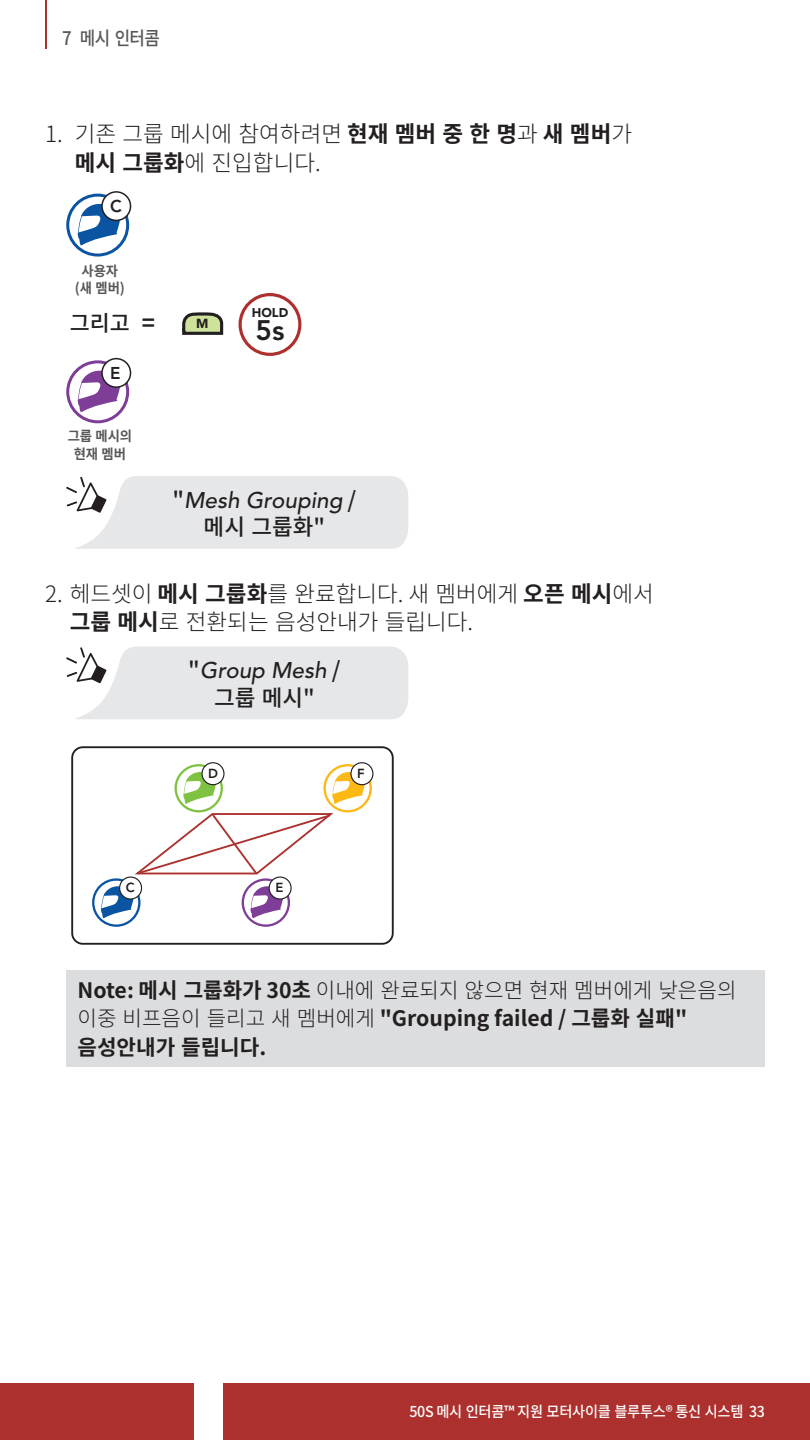
<style>
.page{position:relative;width:810px;height:1440px;background:#fff}
.page>*{position:absolute;margin:0;border:0;box-sizing:border-box;transform-origin:0 0}
.t1{font:800 28px "Avenir LT Std";color:#231f20}
.t2{font:300 22.5px/28.8px "Noto Sans CJ Kkr";color:#231f20}
.voice{font:italic 500 22.5px/27.5px "Avenir LT Std";color:#231f20;text-align:center}
.t3{font:700 22.5px "Noto Sans CJ Kkr";color:#231f20}
.t4{font:500 21.75px "Noto Sans CJ Kkr";color:#231f20}
.NOTE{font:700 21.25px/28.8px "Noto Sans CJ Kkr";color:#231f20}
.t5{font:500 18.75px "Noto Sans CJ Kkr";color:#57585a;scale:.9 1}
.t6{font:800 17px "Avenir LT Std";color:#231f20}
.t7{font:500 15px "Noto Sans CJ Kkr";letter-spacing:-.02em;color:#fff;scale:.95 1}
.Icon_Text{font:700 13.75px/17.5px "Noto Sans CJ Kkr";letter-spacing:-.01em;color:#57585a;text-align:center}
.t8{font:800 13.12px "Avenir LT Std";color:#231f20}
.t9{font:900 13px "Avenir LT Std";color:#231f20}
.t10{font:900 12.62px "Avenir LT Std";color:#231f20}
.s1{font-weight:700}
.s2{font-family:"Noto Sans CJ Kkr";font-style:normal}
.s3{font-weight:300}
</style>
<div class="page">
<div style="left:0;top:1383px;width:194px;height:57px;background:#ac312e"></div>
<div style="left:223px;top:1383px;width:587px;height:57px;background:#ac312e"></div>
<hr style="left:45px;top:0;width:1px;height:49px;background:#ac312e">
<svg style="left:66px;top:191px;width:65px;height:66px"></svg>
<svg style="left:182px;top:312px;width:41px;height:23px"></svg>
<svg style="left:239px;top:293px;width:62px;height:63px"></svg>
<svg style="left:66px;top:358px;width:65px;height:65px"></svg>
<svg style="left:66px;top:476px;width:342px;height:73px;background:#e6e7e9"></svg>
<svg style="left:66px;top:647px;width:342px;height:72px;background:#e6e7e9"></svg>
<div style="left:71px;top:746px;width:323px;height:199px;border:2px solid #231f20;border-radius:11px"></div>
<svg style="left:92px;top:762px;width:281px;height:165px"></svg>
<div style="left:66px;top:970px;width:699px;height:96px;background:#dcdddf"></div>
<p class="t5" style="left:62px;top:28px;width:110px">7 메시 인터콤</p>
<p class="t2" style="left:75px;top:120px;width:559px;text-indent:-30px">1. 기존 그룹 메시에 참여하려면 <span class="s1">현재 멤버 중 한 명</span>과 <span class="s1">새 멤버</span>가 <span class="s1">메시 그룹화</span>에 진입합니다.</p>
<p class="t6" style="left:110px;top:196px;width:13px">C</p>
<p class="Icon_Text" style="left:75px;top:262px;width:51px">사용자 (새 멤버)</p>
<p class="t4" style="left:70px;top:311px;width:62px">그리고</p>
<p class="t3" style="left:142px;top:310px;width:15px">=</p>
<p class="t9" style="left:196px;top:316px;width:14px">M</p>
<p class="t1" style="left:255px;top:314px;width:31px">5s</p>
<p class="t10" style="left:252px;top:305px;width:38px">HOLD</p>
<p class="t6" style="left:110px;top:363px;width:12px">E</p>
<p class="Icon_Text" style="left:68px;top:428px;width:66px">그룹 메시의 현재 멤버</p>
<p class="voice" style="left:172px;top:487px;width:185px"><span class="s2">"</span>Mesh Grouping <span class="s2">/ 메시 그룹화"</span></p>
<p class="t2" style="left:70px;top:580px;width:586px;text-indent:-25px">2. 헤드셋이 <span class="s1">메시 그룹화</span>를 완료합니다. 새 멤버에게 <span class="s1">오픈 메시</span>에서 <span class="s1">그룹 메시</span>로 전환되는 음성안내가 들립니다.</p>
<p class="voice" style="left:188px;top:657px;width:154px"><span class="s2">"</span>Group Mesh <span class="s2">/ 그룹 메시"</span></p>
<p class="t8" style="left:208px;top:766px;width:11px">D</p>
<p class="t8" style="left:357px;top:766px;width:9px">F</p>
<p class="t8" style="left:126px;top:880px;width:10px">C</p>
<p class="t8" style="left:275px;top:880px;width:9px">E</p>
<p class="NOTE" style="left:78px;top:976px;width:661px">Note: 메시 그룹화가 30초 <span class="s3">이내에 완료되지 않으면 현재 멤버에게 낮은음의 이중 비프음이 들리고 새 멤버에게</span> "Grouping failed / 그룹화 실패" 음성안내가 들립니다.</p>
<p class="t7" style="left:409px;top:1404px;width:376px">50S 메시 인터콤™ 지원 모터사이클 블루투스® 통신 시스템 33</p>
</div>
